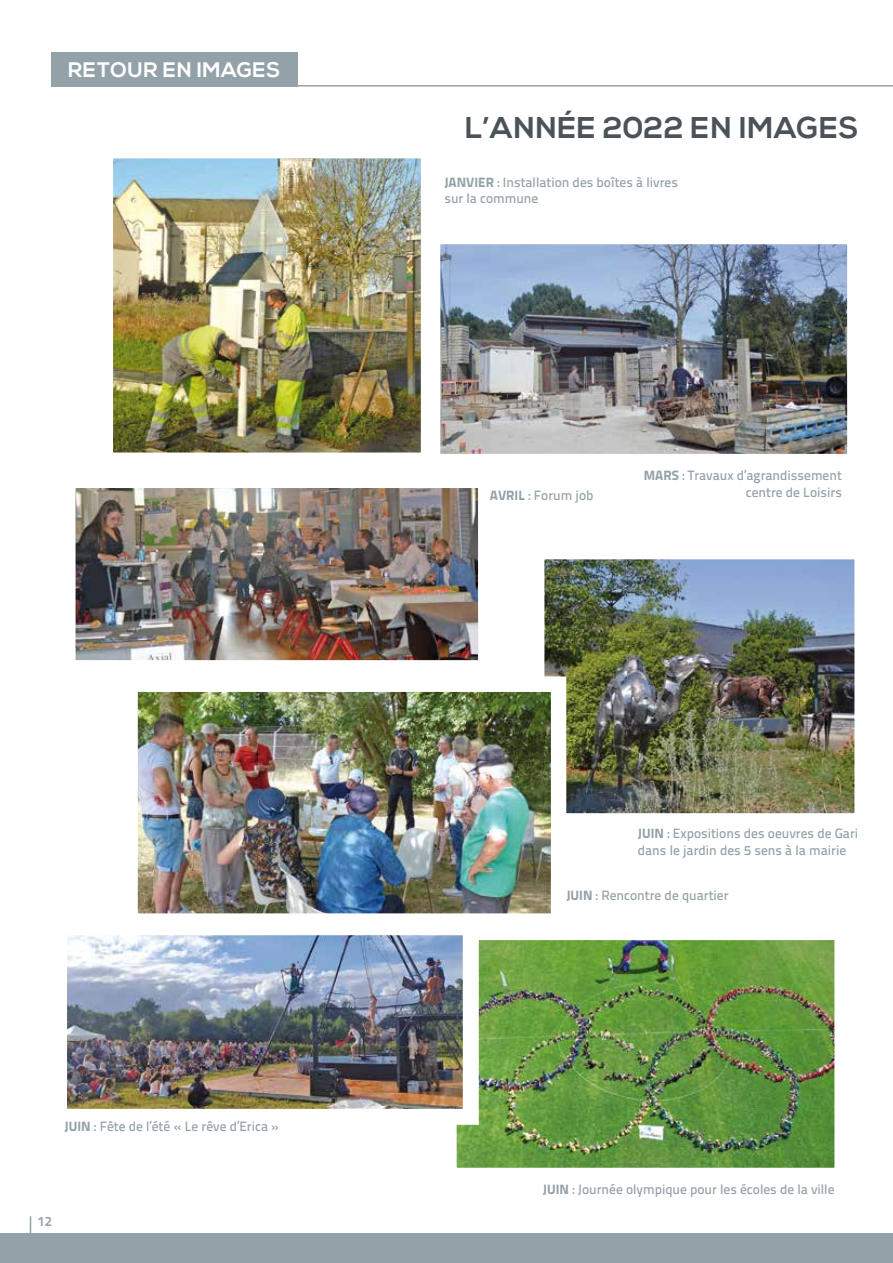
<style>
.page{position:relative;width:893px;height:1263px;background:#fff}
.page>*{position:absolute;margin:0;border:0;box-sizing:border-box;transform-origin:0 0}
.t1{font:700 30px "Nexa";letter-spacing:.02em;color:#4b5359}
.t2{font:700 21px "Nexa";letter-spacing:.02em;color:#fff}
.t3{font:13.5px/16.5px "Titillium Text 22 L 600 wt";color:#93a1a9}
.t4{font:13.5px "Titillium Text 22 L 800 wt";color:#93a1a9}
.s1{font-family:"Titillium Text 22 L 999 wt"}
</style>
<div class="page">
<div style="left:0;top:1232px;width:893px;height:31px;background:#93a1a9"></div>
<hr style="left:51px;top:85px;width:842px;height:2px;background:#93a1a9">
<svg style="left:30px;top:1216px;width:1px;height:16px"></svg>
<img style="left:545px;top:560px;width:309px;height:252px">
<img style="left:458px;top:941px;width:375px;height:226px">
<img style="left:138px;top:692px;width:412px;height:221px">
<img style="left:441px;top:246px;width:405px;height:206px">
<div style="left:425px;top:230px;width:437px;height:238px;border:15px solid #fff"></div>
<img style="left:77px;top:489px;width:400px;height:170px">
<img style="left:68px;top:936px;width:394px;height:172px">
<div style="left:51px;top:52px;width:247px;height:34px;background:#93a1a9"></div>
<img style="left:115px;top:160px;width:304px;height:291px">
<h2 class="t2" style="left:68px;top:58px;width:214px">RETOUR EN IMAGES</h2>
<p class="t3" style="left:65px;top:1117px;width:216px"><span class="s1">JUIN</span> : Fête de l’été « Le rêve d’Erica »</p>
<p class="t4" style="left:38px;top:1211px;width:16px">12</p>
<h1 class="t1" style="left:465px;top:110px;width:395px">L’ANNÉE 2022 EN IMAGES</h1>
<p class="t3" style="left:444px;top:173px;width:235px"><span class="s1">JANVIER</span> : Installation des boîtes à livres sur la commune</p>
<p class="t3" style="left:490px;top:487px;width:105px"><span class="s1">AVRIL</span> : Forum job</p>
<p class="t3" style="left:644px;top:466px;width:200px;text-align:right"><span class="s1">MARS</span> : Travaux d’agrandissement centre de Loisirs</p>
<p class="t3" style="left:638px;top:824px;width:222px"><span class="s1">JUIN</span> : Expositions des oeuvres de Gari dans le jardin des 5 sens à la mairie</p>
<p class="t3" style="left:566px;top:886px;width:164px"><span class="s1">JUIN</span> : Rencontre de quartier</p>
<p class="t3" style="left:543px;top:1180px;width:293px"><span class="s1">JUIN</span> : Journée olympique pour les écoles de la ville</p>
</div>
